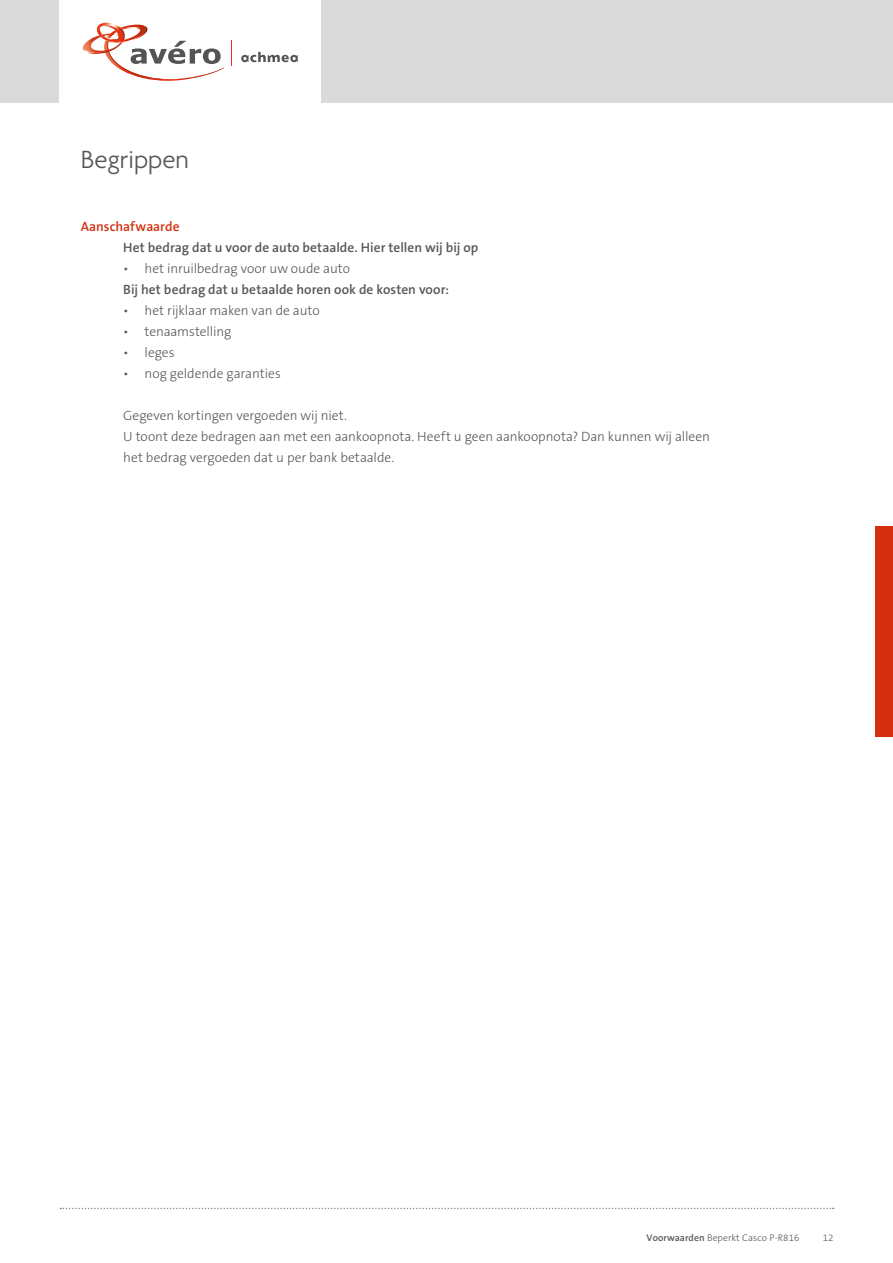
<style>
.page{position:relative;width:893px;height:1263px;background:#fff}
.page>*{position:absolute;margin:0;border:0;box-sizing:border-box;transform-origin:0 0}
.t1{font:300 27px "Agenda";color:#575756}
.t2{font:300 13.5px/21px "The Sans B3";letter-spacing:-.005em;color:#575756}
.t3{font:600 13.5px "The Sans B6";letter-spacing:.005em;color:#575756}
.t4{font:600 13.5px "The Sans B6";color:#d4300f}
.t5{font:300 9.75px "The Sans B3";letter-spacing:.005em;color:#575756}
.s1{font-family:"The Sans B6";font-weight:600}
</style>
<div class="page">
<div style="left:0;top:0;width:893px;height:103px;background:#dadada"></div>
<div style="left:60px;top:0;width:261px;height:103px;background:#fff"></div>
<svg style="left:241px;top:52px;width:57px;height:10px"></svg>
<svg style="left:83px;top:22px;width:141px;height:59px"></svg>
<svg style="left:231px;top:41px;width:1px;height:25px"></svg>
<svg style="left:60px;top:1208px;width:774px;height:1px"></svg>
<div style="left:876px;top:526px;width:17px;height:211px;background:#d4300f"></div>
<h1 class="t1" style="left:81px;top:145px;width:110px">Begrippen</h1>
<p class="t4" style="left:81px;top:219px;width:100px">Aanschafwaarde</p>
<p class="t3" style="left:123px;top:240px;width:357px">Het bedrag dat u voor de auto betaalde. Hier tellen wij bij op</p>
<p class="t2" style="left:123px;top:259px;width:228px">• het inruilbedrag voor uw oude auto</p>
<p class="t3" style="left:123px;top:282px;width:327px">Bij het bedrag dat u betaalde horen ook de kosten voor:</p>
<p class="t2" style="left:123px;top:301px;width:198px">• het rijklaar maken van de auto</p>
<p class="t2" style="left:123px;top:322px;width:109px">• tenaamstelling</p>
<p class="t2" style="left:123px;top:343px;width:53px">• leges</p>
<p class="t2" style="left:123px;top:364px;width:159px">• nog geldende garanties</p>
<p class="t2" style="left:123px;top:406px;width:588px">Gegeven kortingen vergoeden wij niet.<br>U toont deze bedragen aan met een aankoopnota. Heeft u geen aankoopnota? Dan kunnen wij alleen het bedrag vergoeden dat u per bank betaalde.</p>
<p class="t5" style="left:647px;top:1233px;width:154px"><span class="s1">Voorwaarden</span> Beperkt Casco P-R816</p>
<p class="t5" style="left:823px;top:1233px;width:12px">12</p>
</div>
